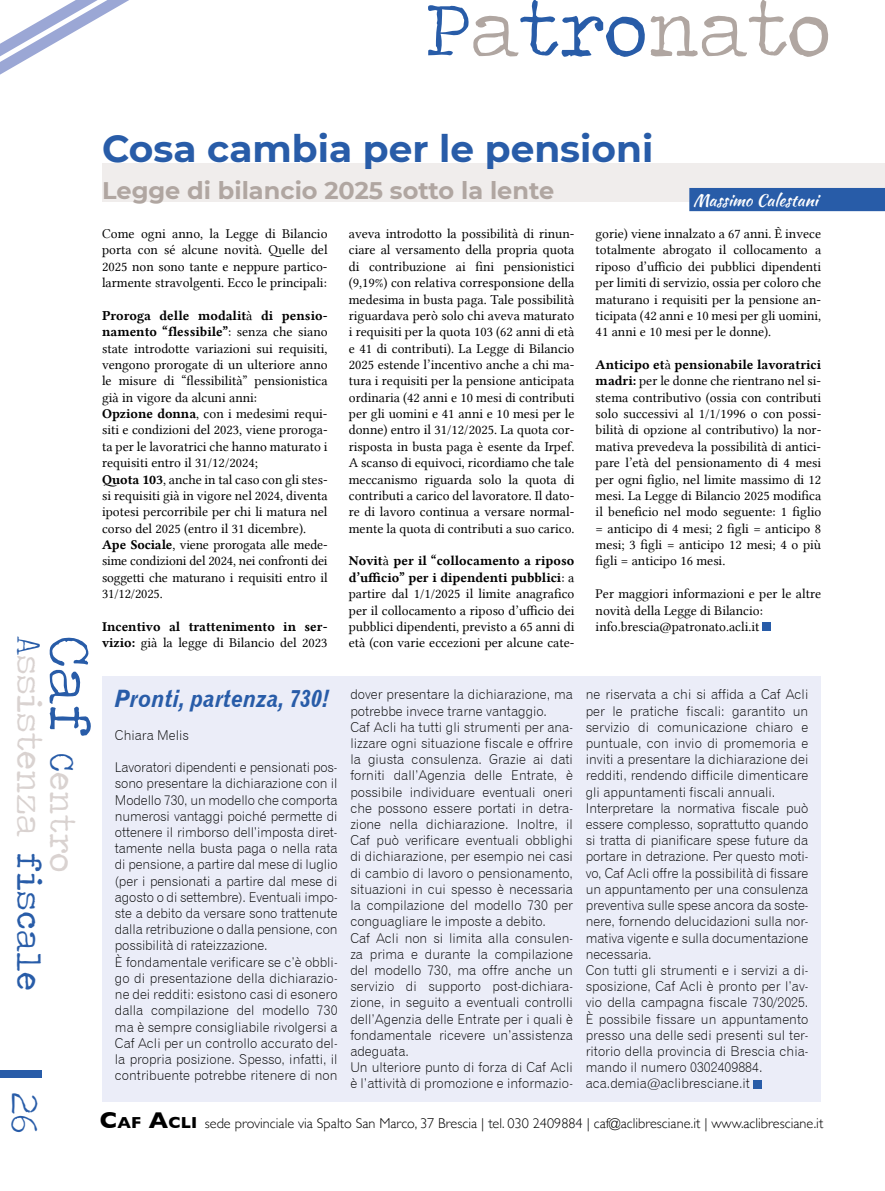
<style>
.page{position:relative;width:885px;height:1191px;background:#fff}
.page>*{position:absolute;margin:0;border:0;box-sizing:border-box;transform-origin:0 0}
.t1{font:78px "Traveling Typewriter";color:#b0a6a1}
.t2{font:39px "Traveling Typewriter";color:#285ca8;scale:1.1 1}
.t3{font:700 37.5px "Montserrat";color:#285ca8}
.t4{font:34.95px/33px "Traveling Typewriter";letter-spacing:.01em;color:#d9d2d0}
.t5{font:700 24px "Montserrat";color:#b0a6a1}
.t6{font:24px "Gothic 720 BT Bold Italic B";color:#285ca8;scale:.9 1}
.t7{font:16.5px "Kaushan Script";color:#fff}
.t8{font:300 14.25px "Gill Sans";color:#000}
.t9{font:13.65px/16.4px "Lin Libertine";color:#000;text-align:justify}
.t10{font:13.65px/16.4px "Lin Libertine B";color:#000}
.t11{font:13.5px/16.2px "Gothic 720 BT Light B";color:#000}
.s1{color:#285ca8}
.s2{font-size:58.8px;color:#285ca8}
.s3{font-family:"Lin Libertine"}
.s4{font-family:"Lin Libertine B"}
.s5{font-weight:700;font-size:23.25px}
.s6{font-weight:700;font-size:16.35px}
</style>
<div class="page">
<div style="left:102px;top:676px;width:719px;height:425px;background:#ebedf8"></div>
<div style="left:753px;top:1079px;width:9px;height:9px;background:#285ca8"></div>
<svg style="left:0;top:0;width:129px;height:75px"></svg>
<div style="left:0;top:1070px;width:42px;height:7px;background:#285ca8"></div>
<div style="left:762px;top:622px;width:9px;height:9px;background:#285ca8"></div>
<div style="left:102px;top:163px;width:782px;height:38px;background:#f0edec"></div>
<div style="left:689px;top:188px;width:195px;height:23px;background:#285ca8"></div>
<h1 class="t1" style="left:425px;top:-21px;width:407px"><span class="s1">P</span>a<span class="s1">tro</span>nato</h1>
<h3 class="t4" style="left:79px;top:636px;width:356px;rotate:90deg"><span class="s2">Caf</span> <span class="s1">C</span>entro<br><span class="s1">A</span>ssistenza <span class="s1">fiscale</span></h3>
<h2 class="t2" style="left:50px;top:1092px;width:39px;rotate:90deg">26</h2>
<h3 class="t3" style="left:102px;top:122px;width:552px">Cosa cambia per le pensioni</h3>
<h3 class="t5" style="left:102px;top:174px;width:453px">Legge di bilancio 2025 sotto la lente</h3>
<p class="t7" style="left:693px;top:188px;width:126px">Massimo Calestani</p>
<p class="t7" style="left:733px;top:191px;width:89px">Paolo Ferrari</p>
<p class="t9" style="left:102px;top:225px;width:227px">Come ogni anno, la Legge di Bilancio porta con sé alcune novità. Quelle del 2025 non sono tante e neppure partico&shy;larmente stravolgenti. Ecco le principali:</p>
<p class="t10" style="left:102px;top:307px;width:227px">Proroga delle modalit<span class="s3">à</span> di pensio&shy;namento “flessibile”<span class="s3">: senza che siano</span></p>
<p class="t9" style="left:102px;top:340px;width:227px;text-align:left">state introdotte variazioni sui requisiti, vengono prorogate di un ulteriore anno le misure di “flessibilità” pensionistica già in vigore da alcuni anni:<br><span class="s4">Opzione donna</span>, con i medesimi requi&shy;siti e condizioni del 2023, viene proroga&shy;ta per le lavoratrici che hanno maturato i requisiti entro il 31/12/2024;<br><span class="s4">Quota 103</span>, anche in tal caso con gli stes&shy;si requisiti già in vigore nel 2024, diventa ipotesi percorribile per chi li matura nel corso del 2025 (entro il 31 dicembre).<br><span class="s4">Ape Sociale</span>, viene prorogata alle mede&shy;sime condizioni del 2024, nei confronti dei soggetti che maturano i requisiti entro il 31/12/2025.</p>
<p class="t10" style="left:102px;top:618px;width:227px">Incentivo al trattenimento in ser-</p>
<p class="t9" style="left:102px;top:634px;width:227px"><span class="s4">vizio:</span> già la legge di Bilancio del 2023</p>
<p class="t9" style="left:349px;top:225px;width:227px">aveva introdotto la possibilità di rinun&shy;ciare al versamento della propria quota di contribuzione ai fini pensionistici (9,19%) con relativa corresponsione della medesima in busta paga. Tale possibilità riguardava però solo chi aveva maturato i requisiti per la quota 103 (62 anni di età e 41 di contributi). La Legge di Bilancio 2025 estende l’incentivo anche a chi ma&shy;tura i requisiti per la pensione anticipata ordinaria (42 anni e 10 mesi di contributi per gli uomini e 41 anni e 10 mesi per le donne) entro il 31/12/2025. La quota cor&shy;risposta in busta paga è esente da Irpef.<br>A scanso di equivoci, ricordiamo che tale meccanismo riguarda solo la quota di contributi a carico del lavoratore. Il dato&shy;re di lavoro continua a versare normal&shy;mente la quota di contributi a suo carico.</p>
<p class="t10" style="left:349px;top:552px;width:227px">Novit<span class="s3">à</span> per il “collocamento a riposo d’ufficio” per i dipendenti pubblici<span class="s3">: a</span></p>
<p class="t9" style="left:349px;top:585px;width:227px">partire dal 1/1/2025 il limite anagrafico per il collocamento a riposo d’ufficio dei pubblici dipendenti, previsto a 65 anni di età (con varie eccezioni per alcune cate-</p>
<p class="t9" style="left:595px;top:225px;width:227px">gorie) viene innalzato a 67 anni. È invece totalmente abrogato il collocamento a riposo d’ufficio dei pubblici dipendenti per limiti di servizio, ossia per coloro che maturano i requisiti per la pensione an&shy;ticipata (42 anni e 10 mesi per gli uomini, 41 anni e 10 mesi per le donne).</p>
<p class="t10" style="left:595px;top:356px;width:227px">Anticipo et<span class="s3">à</span> pensionabile lavoratrici</p>
<p class="t9" style="left:595px;top:373px;width:227px"><span class="s4">madri:</span> per le donne che rientrano nel si&shy;stema contributivo (ossia con contributi solo successivi al 1/1/1996 o con possi&shy;bilità di opzione al contributivo) la nor&shy;mativa prevedeva la possibilità di antici&shy;pare l’età del pensionamento di 4 mesi per ogni figlio, nel limite massimo di 12 mesi. La Legge di Bilancio 2025 modifica il beneficio nel modo seguente: 1 figlio = anticipo di 4 mesi; 2 figli = anticipo 8 mesi; 3 figli = anticipo 12 mesi; 4 o più figli = anticipo 16 mesi.</p>
<p class="t9" style="left:595px;top:585px;width:227px;text-align:left">Per maggiori informazioni e per le altre novità della Legge di Bilancio: info.brescia@patronato.acli.it</p>
<h3 class="t6" style="left:115px;top:684px;width:240px">Pronti, partenza, 730!</h3>
<p class="t11" style="left:115px;top:727px;width:76px">Chiara Melis</p>
<p class="t11" style="left:115px;top:759px;width:224px">Lavoratori dipendenti e pensionati pos&shy;sono presentare la dichiarazione con il Modello 730, un modello che comporta numerosi vantaggi poiché permette di ottenere il rimborso dell’imposta diret&shy;tamente nella busta paga o nella rata di pensione, a partire dal mese di luglio (per i pensionati a partire dal mese di agosto o di settembre). Eventuali impo&shy;ste a debito da versare sono trattenute dalla retribuzione o dalla pensione, con possibilità di rateizzazione.<br>È fondamentale verificare se c’è obbli&shy;go di presentazione della dichiarazio&shy;ne dei redditi: esistono casi di esonero dalla compilazione del modello 730 ma è sempre consigliabile rivolgersi a Caf Acli per un controllo accurato del&shy;la propria posizione. Spesso, infatti, il contribuente potrebbe ritenere di non</p>
<p class="t11" style="left:350px;top:686px;width:224px">dover presentare la dichiarazione, ma potrebbe invece trarne vantaggio.<br>Caf Acli ha tutti gli strumenti per ana&shy;lizzare ogni situazione fiscale e offrire la giusta consulenza. Grazie ai dati forniti dall’Agenzia delle Entrate, è possibile individuare eventuali oneri che possono essere portati in detra&shy;zione nella dichiarazione. I noltre, il Caf può verificare eventuali obblighi di dichiarazione, per esempio nei casi di cambio di lavoro o pensionamento, situazioni in cui spesso è necessaria la compilazione del modello 730 per conguagliare le imposte a debito.<br>Caf Acli non si limita alla consulen&shy;za prima e durante la compilazione del modello 730, ma offre anche un servizio di supporto post-dichiara&shy;zione, in seguito a eventuali controlli dell’Agenzia delle Entrate per i quali è fondamentale ricevere un’assistenza adeguata.<br>Un ulteriore punto di forza di Caf Acli è l’attività di promozione e informazio-</p>
<p class="t11" style="left:585px;top:686px;width:224px">ne riservata a chi si affida a Caf Acli per le pratiche fiscali: garantito un servizio di comunicazione chiaro e puntuale, con invio di promemoria e inviti a presentare la dichiarazione dei redditi, rendendo difficile dimenticare gli appuntamenti fiscali annuali.<br>I nterpretare la normativa fiscale può essere complesso, soprattutto quando si tratta di pianificare spese future da portare in detrazione. Per questo moti&shy;vo, Caf Acli offre la possibilità di fissare un appuntamento per una consulenza preventiva sulle spese ancora da soste&shy;nere, fornendo delucidazioni sulla nor&shy;mativa vigente e sulla documentazione necessaria.<br>Con tutti gli strumenti e i servizi a di&shy;sposizione, Caf Acli è pronto per l’av&shy;vio della campagna fiscale 730/2025.<br>È possibile fissare un appuntamento presso una delle sedi presenti sul ter&shy;ritorio della provincia di Brescia chia&shy;mando il numero 0302409884. aca.demia@aclibresciane.it</p>
<p class="t8" style="left:100px;top:1111px;width:724px"><span class="s5">C</span><span class="s6">af</span> <span class="s5">A</span><span class="s6">cli</span> sede provinciale via Spalto San Marco, 37 Brescia | tel. 030 2409884 | caf@aclibresciane.it | www.aclibresciane.it</p>
</div>
